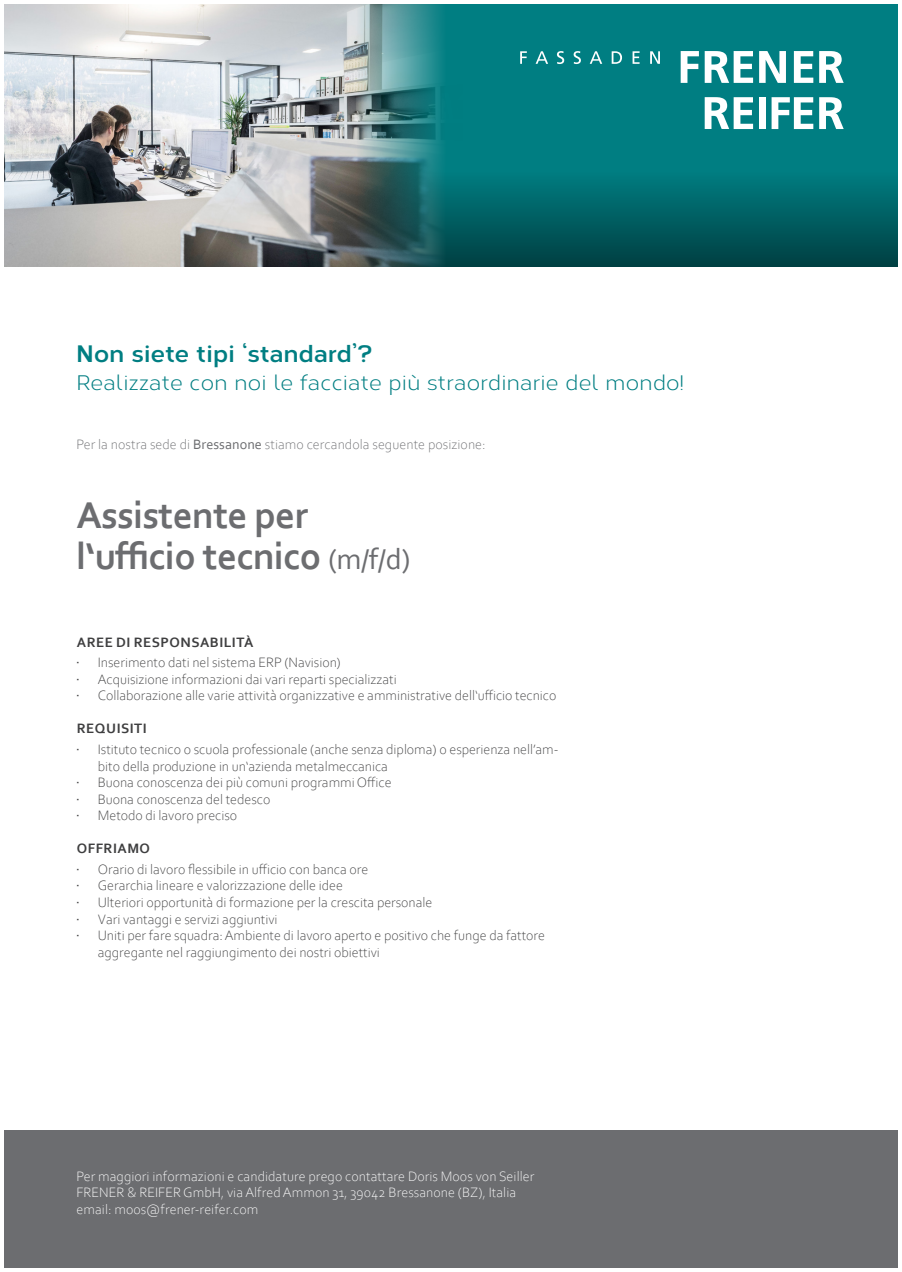
<style>
.page{position:relative;width:902px;height:1272px;background:#fff}
.page>*{position:absolute;margin:0;border:0;box-sizing:border-box;transform-origin:0 0}
.t1{font:700 39px/40.5px "Corbel";letter-spacing:-.015em;color:#6c6d70}
.t2{font:700 23.7px "Corbert";letter-spacing:.015em;color:#007e82}
.t3{font:21px "Corbert";letter-spacing:.015em;color:#007e82}
.t4{font:300 14.25px/16.5px "Corbel";letter-spacing:-.005em;color:#3e3e3f}
.t5{font:300 14.25px/16.5px "Corbel";letter-spacing:.005em;color:#fff}
.t6{font:300 14.25px "Corbel";letter-spacing:.005em;color:#6c6d70}
.t7{font:700 14.25px "Corbel";letter-spacing:.035em;color:#3e3e3f}
.s1{font-weight:400}
.s2{font-weight:400;font-size:30px}
.s3{font-family:"Agfa Rotis Sans Serif";font-weight:400}
</style>
<div class="page">
<div style="left:4px;top:1130px;width:893px;height:137px;background:#6c6d70"></div>
<div style="left:305px;top:4px;width:592px;height:263px;background:#007e82"></div>
<div style="left:4px;top:167px;width:893px;height:100px;background:linear-gradient(to bottom,#008084,#004042)"></div>
<svg style="left:520px;top:51px;width:140px;height:13px"></svg>
<svg style="left:680px;top:51px;width:18px;height:32px"></svg>
<svg style="left:704px;top:51px;width:49px;height:32px"></svg>
<svg style="left:759px;top:51px;width:26px;height:32px"></svg>
<svg style="left:793px;top:51px;width:20px;height:32px"></svg>
<svg style="left:819px;top:51px;width:24px;height:32px"></svg>
<svg style="left:704px;top:97px;width:49px;height:32px"></svg>
<div style="left:759px;top:97px;width:6px;height:32px;background:#fff"></div>
<svg style="left:771px;top:97px;width:42px;height:32px"></svg>
<svg style="left:819px;top:97px;width:24px;height:32px"></svg>
<img style="left:4px;top:4px;width:458px;height:263px">
<p class="t2" style="left:77px;top:335px;width:297px">Non siete tipi ‘standard’?</p>
<p class="t3" style="left:77px;top:368px;width:608px">Realizzate con noi le facciate più straordinarie del mondo!</p>
<p class="t6" style="left:77px;top:435px;width:410px">Per la nostra sede di <span class="s1">Bressanone</span> stiamo cercandola seguente posizione:</p>
<p class="t1" style="left:77px;top:494px;width:335px">Assistente per l‘ufficio tecnico <span class="s2">(m/f/d)</span></p>
<p class="t7" style="left:77px;top:633px;width:178px">AREE DI RESPONSABILITÀ</p>
<p class="t4" style="left:77px;top:654px;width:266px"><span class="s3">·</span> Inserimento dati nel sistema ERP (Navision)</p>
<p class="t4" style="left:77px;top:670px;width:321px"><span class="s3">·</span> Acquisizione informazioni dai vari reparti specializzati</p>
<p class="t4" style="left:77px;top:687px;width:481px"><span class="s3">·</span> Collaborazione alle varie attività organizzative e amministrative dell‘ufficio tecnico</p>
<p class="t7" style="left:77px;top:719px;width:71px">REQUISITI</p>
<p class="t4" style="left:98px;top:740px;width:462px;text-indent:-21px"><span class="s3">·</span> Istituto tecnico o scuola professionale (anche senza diploma) o esperienza nell’am&shy;bito della produzione in un‘azienda metalmeccanica</p>
<p class="t4" style="left:77px;top:773px;width:316px"><span class="s3">·</span> Buona conoscenza dei più comuni programmi Office</p>
<p class="t4" style="left:77px;top:790px;width:195px"><span class="s3">·</span> Buona conoscenza del tedesco</p>
<p class="t4" style="left:77px;top:806px;width:162px"><span class="s3">·</span> Metodo di lavoro preciso</p>
<p class="t7" style="left:77px;top:839px;width:75px">OFFRIAMO</p>
<p class="t4" style="left:77px;top:860px;width:293px"><span class="s3">·</span> Orario di lavoro flessibile in ufficio con banca ore</p>
<p class="t4" style="left:77px;top:877px;width:268px"><span class="s3">·</span> Gerarchia lineare e valorizzazione delle idee</p>
<p class="t4" style="left:77px;top:893px;width:357px"><span class="s3">·</span> Ulteriori opportunità di formazione per la crescita personale</p>
<p class="t4" style="left:77px;top:910px;width:202px"><span class="s3">·</span> Vari vantaggi e servizi aggiuntivi</p>
<p class="t4" style="left:98px;top:926px;width:448px;text-indent:-21px"><span class="s3">·</span> Uniti per fare squadra: Ambiente di lavoro aperto e positivo che funge da fattore aggregante nel raggiungimento dei nostri obiettivi</p>
<p class="t5" style="left:77px;top:1167px;width:459px">Per maggiori informazioni e candidature prego contattare Doris Moos von Seiller<br>FRENER &amp; REIFER GmbH, via Alfred Ammon 31, 39042 Bressanone (BZ), Italia email: moos@frener-reifer.com</p>
</div>
